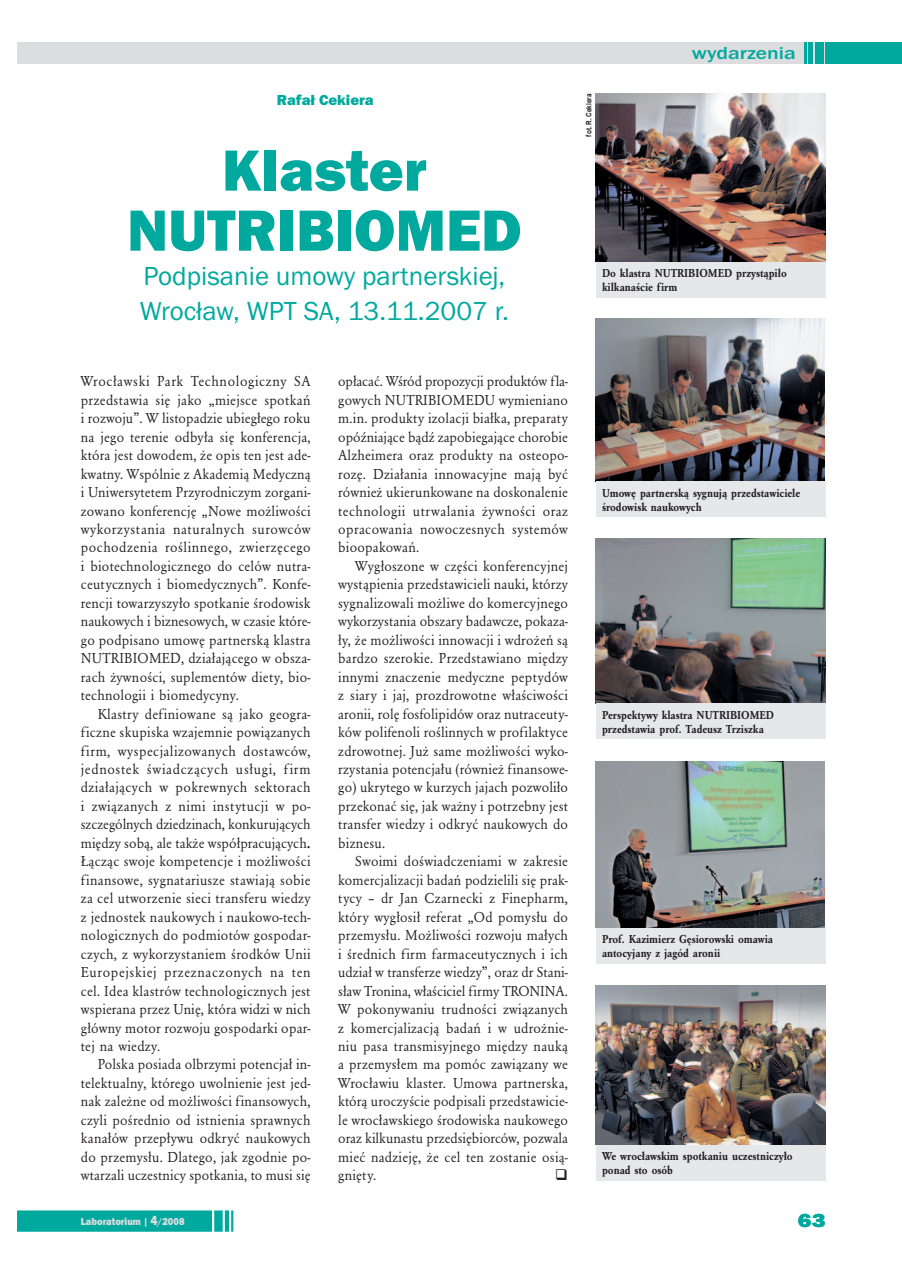
<style>
.page{position:relative;width:902px;height:1268px;background:#fff}
.page>*{position:absolute;margin:0;border:0;box-sizing:border-box;transform-origin:0 0}
.t1{font:60px/60px "Franklin Got URWTCE Hea";color:#00a99d;text-align:center}
.t2{font:27px/34.5px "Franklin Got URWTCE Boo";color:#00a99d}
.t3{font:19.5px "Franklin Got URWTCE Hea";color:#00a99d;scale:1.2 1}
.t4{font:500 18px "Franklin Got URWTCE";color:#00a99d;scale:1.2 1}
.t5{font:15px/18.5px "URW Garamond TCE";letter-spacing:.02em;color:#231f20;text-align:justify;scale:.95 1}
.t6{font:15px "Franklin Got URWTCE Hea";color:#00a99d}
.t7{font:700 12px/14.4px "URW Garamond TCE";color:#231f20;scale:.9 1}
.t8{font:10.5px "Franklin Got URWTCE Hea";color:#dcdddf;scale:.9 1}
.t9{font:700 7.5px "Arial";color:#231f20;scale:.85 1}
.s1{font-weight:700}
.s2{font-size:13.5px}
</style>
<div class="page">
<div style="left:595px;top:927px;width:230px;height:36px;background:#e6e7e9"></div>
<img style="left:595px;top:761px;width:229px;height:166px">
<img style="left:595px;top:94px;width:230px;height:167px">
<div style="left:595px;top:261px;width:230px;height:36px;background:#e6e7e9"></div>
<img style="left:595px;top:319px;width:229px;height:162px">
<div style="left:595px;top:481px;width:230px;height:36px;background:#e6e7e9"></div>
<img style="left:595px;top:538px;width:230px;height:165px">
<div style="left:595px;top:703px;width:230px;height:36px;background:#e6e7e9"></div>
<img style="left:595px;top:985px;width:230px;height:159px">
<div style="left:595px;top:1144px;width:230px;height:36px;background:#e6e7e9"></div>
<div style="left:17px;top:43px;width:867px;height:21px;background:#dcdddf"></div>
<div style="left:825px;top:43px;width:76px;height:21px;background:#00a99d"></div>
<div style="left:814px;top:43px;width:9px;height:21px;background:#00a99d"></div>
<hr style="left:808px;top:43px;width:4px;height:21px;background:#00a99d">
<hr style="left:804px;top:43px;width:2px;height:21px;background:#00a99d">
<div style="left:17px;top:1210px;width:195px;height:21px;background:#00a99d"></div>
<div style="left:214px;top:1210px;width:9px;height:21px;background:#00a99d"></div>
<hr style="left:225px;top:1210px;width:4px;height:21px;background:#00a99d">
<hr style="left:231px;top:1210px;width:2px;height:21px;background:#00a99d">
<p class="t4" style="left:691px;top:46px;width:88px">wydarzenia</p>
<p class="t6" style="left:277px;top:94px;width:98px">Rafał Cekiera</p>
<p class="t9" style="left:584px;top:136px;width:52px;rotate:-90deg">fot. R. Cekiera</p>
<h1 class="t1" style="left:127px;top:146px;width:396px">Klaster<br>NUTRIBIOMED</h1>
<h2 class="t2" style="left:140px;top:261px;width:370px">Podpisanie umowy partnerskiej,<br>Wrocław, WPT SA, 13.11.2007 r.</h2>
<p class="t7" style="left:602px;top:266px;width:207px">Do klastra NUTRIBIOMED przystąpiło kilkanaście firm</p>
<p class="t5" style="left:81px;top:373px;width:243px">Wrocławski Park Technologiczny SA przedstawia się jako „miejsce spotkań i rozwoju”. W listopadzie ubiegłego roku na jego terenie odbyła się konferencja, która jest dowodem, że opis ten jest ade&shy;kwatny. Wspólnie z Akademią Medyczną i Uniwersytetem Przyrodniczym zorgani&shy;zowano konferencję „Nowe możliwości wykorzystania naturalnych surowców pochodzenia roślinnego, zwierzęcego i biotechnologicznego do celów nutra&shy;ceutycznych i biomedycznych”. Konfe&shy;rencji towarzyszyło spotkanie środowisk naukowych i biznesowych, w czasie które&shy;go podpisano umowę partnerską klastra NUTRIBIOMED, działającego w obsza&shy;rach żywności, suplementów diety, bio&shy;technologii i biomedycyny.</p>
<p class="t5" style="left:81px;top:705px;width:243px;text-indent:17px">Klastry definiowane są jako geogra&shy;ficzne skupiska wzajemnie powiązanych firm, wyspecjalizowanych dostawców, jednostek świadczących usługi, firm działających w pokrewnych sektorach i związanych z nimi instytucji w po&shy;szczególnych dziedzinach, konkurujących między sobą, ale także współpracujących<span class="s1">.<br></span>Łącząc swoje kompetencje i możliwości finansowe, sygnatariusze stawiają sobie za cel utworzenie sieci transferu wiedzy z jednostek naukowych i naukowo-tech&shy;nologicznych do podmiotów gospodar&shy;czych, z wykorzystaniem środków Unii Europejskiej przeznaczonych na ten cel. Idea klastrów technologicznych jest wspierana przez Unię, która widzi w nich główny motor rozwoju gospodarki opar&shy;tej na wiedzy.</p>
<p class="t5" style="left:81px;top:1055px;width:243px;text-indent:17px">Polska posiada olbrzymi potencjał in&shy;telektualny, którego uwolnienie jest jed&shy;nak zależne od możliwości finansowych, czyli pośrednio od istnienia sprawnych kanałów przepływu odkryć naukowych do przemysłu. Dlatego, jak zgodnie po&shy;wtarzali uczestnicy spotkania, to musi się</p>
<p class="t8" style="left:81px;top:1216px;width:117px">Laboratorium | <span class="s2">4</span>/2008</p>
<p class="t5" style="left:338px;top:373px;width:243px">opłacać. Wśród propozycji produktów fla&shy;gowych NUTRIBIOMEDU wymieniano m.in. produkty izolacji białka, preparaty opóźniające bądź zapobiegające chorobie Alzheimera oraz produkty na osteopo&shy;rozę. Działania innowacyjne mają być również ukierunkowane na doskonalenie technologii utrwalania żywności oraz opracowania nowoczesnych systemów bioopakowań.</p>
<p class="t5" style="left:338px;top:557px;width:243px;text-indent:17px">Wygłoszone w części konferencyjnej wystąpienia przedstawicieli nauki, którzy sygnalizowali możliwe do komercyjnego wykorzystania obszary badawcze, pokaza&shy;ły, że możliwości innowacji i wdrożeń są bardzo szerokie. Przedstawiano między innymi znaczenie medyczne peptydów z siary i jaj, prozdrowotne właściwości aronii, rolę fosfolipidów oraz nutraceuty&shy;ków polifenoli roślinnych w profilaktyce zdrowotnej. Już same możliwości wyko&shy;rzystania potencjału (również finansowe&shy;go) ukrytego w kurzych jajach pozwoliło przekonać się, jak ważny i potrzebny jest transfer wiedzy i odkryć naukowych do biznesu.</p>
<p class="t5" style="left:338px;top:852px;width:243px;text-indent:17px">Swoimi doświadczeniami w zakresie komercjalizacji badań podzielili się prak&shy;tycy – dr Jan Czarnecki z Finepharm, który wygłosił referat „Od pomysłu do przemysłu. Możliwości rozwoju małych i średnich firm farmaceutycznych i ich udział w transferze wiedzy”, oraz dr Stani&shy;sław Tronina, właściciel firmy TRONINA.<br>W pokonywaniu trudności związanych z komercjalizacją badań i w udrożnie&shy;niu pasa transmisyjnego między nauką a przemysłem ma pomóc zawiązany we Wrocławiu klaster. Umowa partnerska, którą uroczyście podpisali przedstawicie&shy;le wrocławskiego środowiska naukowego oraz kilkunastu przedsiębiorców, pozwala mieć nadzieję, że cel ten zostanie osią&shy;gnięty.</p>
<p class="t7" style="left:602px;top:486px;width:222px">Umowę partnerską sygnują przedstawiciele środowisk naukowych</p>
<p class="t7" style="left:602px;top:708px;width:193px">Perspektywy klastra NUTRIBIOMED przedstawia prof. Tadeusz Trziszka</p>
<p class="t7" style="left:602px;top:932px;width:192px">Prof. Kazimierz Gęsiorowski omawia antocyjany z jagód aronii</p>
<p class="t7" style="left:602px;top:1149px;width:213px">We wrocławskim spotkaniu uczestniczyło ponad sto osób</p>
<h3 class="t3" style="left:797px;top:1212px;width:24px">63</h3>
</div>
